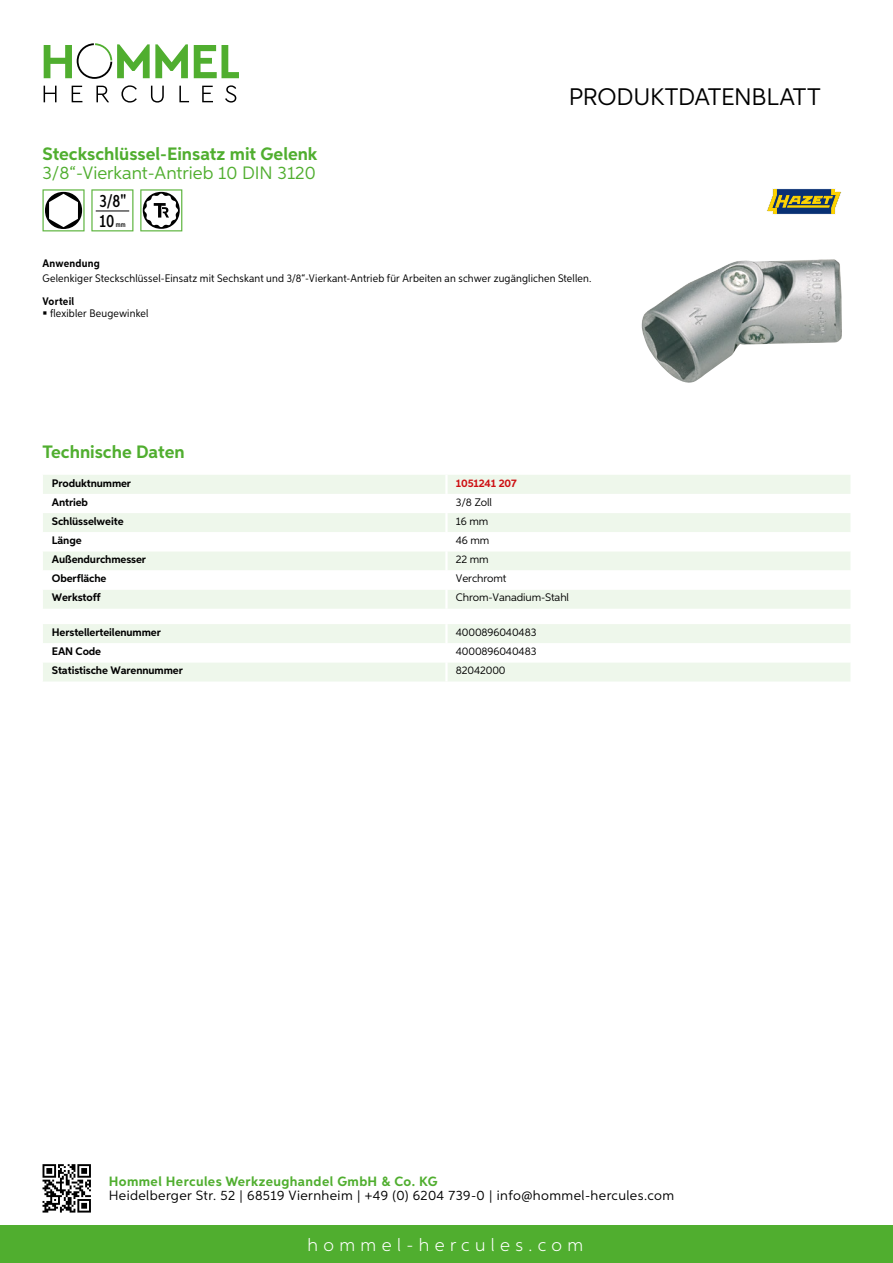
<style>
.page{position:relative;width:893px;height:1263px;background:#fff}
.page>*{position:absolute;margin:0;border:0;box-sizing:border-box;transform-origin:0 0}
.t1{font:24px "Aspira";letter-spacing:-.01em;color:#000}
.t2{font:700 18px "Aspira";color:#50ae2f}
.t3{font:18px "Aspira";color:#50ae2f}
.t4{font:300 18px "Aspira";letter-spacing:.3em;color:#fff}
.t5{font:500 17.85px/20.4px "Aspira XX Nar";color:#000}
.t6{font:13.5px "Aspira";letter-spacing:.03em;color:#000}
.t7{font:700 13.5px "Aspira";letter-spacing:.03em;color:#50ae2f}
.t8{font:10.95px "Aspira Nar";letter-spacing:.015em;color:#000}
.t9{font:700 10.95px "Aspira";letter-spacing:-.01em;color:#000}
.t10{font:10.95px "Aspira";letter-spacing:-.01em;color:#000}
.t11{font:700 10.95px "Aspira Nar";letter-spacing:.02em;color:#000}
.t12{font:700 10.95px "Aspira";letter-spacing:-.01em;color:#cd1013}
.t13{font:500 7.35px "Aspira XX Nar";color:#000}
</style>
<div class="page">
<div style="left:0;top:1226px;width:893px;height:37px;background:#50ae2f"></div>
<svg style="left:43px;top:1164px;width:48px;height:48px"></svg>
<svg style="left:194px;top:45px;width:45px;height:33px"></svg>
<svg style="left:44px;top:43px;width:144px;height:36px"></svg>
<svg style="left:44px;top:86px;width:13px;height:16px"></svg>
<svg style="left:72px;top:86px;width:10px;height:16px"></svg>
<svg style="left:96px;top:86px;width:13px;height:16px"></svg>
<svg style="left:121px;top:85px;width:16px;height:18px"></svg>
<svg style="left:151px;top:86px;width:13px;height:17px"></svg>
<svg style="left:179px;top:86px;width:10px;height:16px"></svg>
<svg style="left:202px;top:86px;width:11px;height:16px"></svg>
<svg style="left:225px;top:85px;width:11px;height:18px"></svg>
<div style="left:43px;top:475px;width:807px;height:134px;background:#eef7eb"></div>
<svg style="left:43px;top:494px;width:807px;height:96px"></svg>
<hr style="left:445px;top:475px;width:3px;height:19px;background:#fff">
<hr style="left:445px;top:494px;width:3px;height:19px;background:#fff">
<hr style="left:445px;top:513px;width:3px;height:19px;background:#fff">
<hr style="left:445px;top:532px;width:3px;height:19px;background:#fff">
<hr style="left:445px;top:551px;width:3px;height:19px;background:#fff">
<hr style="left:445px;top:570px;width:3px;height:20px;background:#fff">
<hr style="left:445px;top:590px;width:3px;height:19px;background:#fff">
<svg style="left:43px;top:624px;width:807px;height:57px"></svg>
<hr style="left:445px;top:662px;width:3px;height:19px;background:#fff">
<svg style="left:43px;top:189px;width:42px;height:42px"></svg>
<svg style="left:91px;top:189px;width:42px;height:42px"></svg>
<hr style="left:96px;top:211px;width:33px;height:1px;background:#000">
<svg style="left:140px;top:189px;width:42px;height:42px"></svg>
<img style="left:641px;top:259px;width:201px;height:124px">
<svg style="left:767px;top:188px;width:75px;height:26px;background:#818763"></svg>
<h2 class="t2" style="left:43px;top:142px;width:276px">Steckschlüssel-Einsatz mit Gelenk</h2>
<h2 class="t3" style="left:43px;top:162px;width:275px">3/8“-Vierkant-Antrieb 10 DIN 3120</h2>
<h3 class="t5" style="left:100px;top:191px;width:28px">3/8"<br>10</h3>
<p class="t13" style="left:116px;top:220px;width:11px">mm</p>
<h1 class="t1" style="left:569px;top:82px;width:253px">Produktdatenblatt</h1>
<p class="t11" style="left:43px;top:257px;width:59px">Anwendung</p>
<p class="t8" style="left:43px;top:272px;width:550px">Gelenkiger Steckschlüssel-Einsatz mit Sechskant und 3/8“-Vierkant-Antrieb für Arbeiten an schwer zugänglichen Stellen.</p>
<p class="t11" style="left:43px;top:294px;width:33px">Vorteil</p>
<p class="t8" style="left:50px;top:307px;width:100px">flexibler Beugewinkel</p>
<h2 class="t2" style="left:43px;top:441px;width:144px">Technische Daten</h2>
<p class="t9" style="left:52px;top:476px;width:81px">Produktnummer</p>
<p class="t12" style="left:456px;top:476px;width:62px">1051241 207</p>
<p class="t9" style="left:52px;top:495px;width:38px">Antrieb</p>
<p class="t10" style="left:456px;top:495px;width:38px">3/8 Zoll</p>
<p class="t9" style="left:52px;top:514px;width:73px">Schlüsselweite</p>
<p class="t10" style="left:456px;top:514px;width:34px">16 mm</p>
<p class="t9" style="left:52px;top:534px;width:31px">Länge</p>
<p class="t10" style="left:456px;top:534px;width:35px">46 mm</p>
<p class="t9" style="left:52px;top:553px;width:96px">Außendurchmesser</p>
<p class="t10" style="left:456px;top:553px;width:34px">22 mm</p>
<p class="t9" style="left:52px;top:572px;width:56px">Oberfläche</p>
<p class="t10" style="left:456px;top:572px;width:52px">Verchromt</p>
<p class="t9" style="left:52px;top:591px;width:50px">Werkstoff</p>
<p class="t10" style="left:456px;top:591px;width:115px">Chrom-Vanadium-Stahl</p>
<p class="t9" style="left:52px;top:625px;width:111px">Herstellerteilenummer</p>
<p class="t10" style="left:456px;top:626px;width:82px">4000896040483</p>
<p class="t9" style="left:52px;top:645px;width:51px">EAN Code</p>
<p class="t10" style="left:456px;top:645px;width:82px">4000896040483</p>
<p class="t9" style="left:52px;top:664px;width:132px">Statistische Warennummer</p>
<p class="t10" style="left:456px;top:664px;width:51px">82042000</p>
<p class="t7" style="left:109px;top:1172px;width:330px">Hommel Hercules Werkzeughandel GmbH &amp; Co. KG</p>
<p class="t6" style="left:109px;top:1187px;width:567px">Heidelberger Str. 52 | 68519 Viernheim | +49 (0) 6204 739-0 | info@hommel-hercules.com</p>
<h2 class="t4" style="left:307px;top:1234px;width:277px">hommel-hercules.com</h2>
</div>
